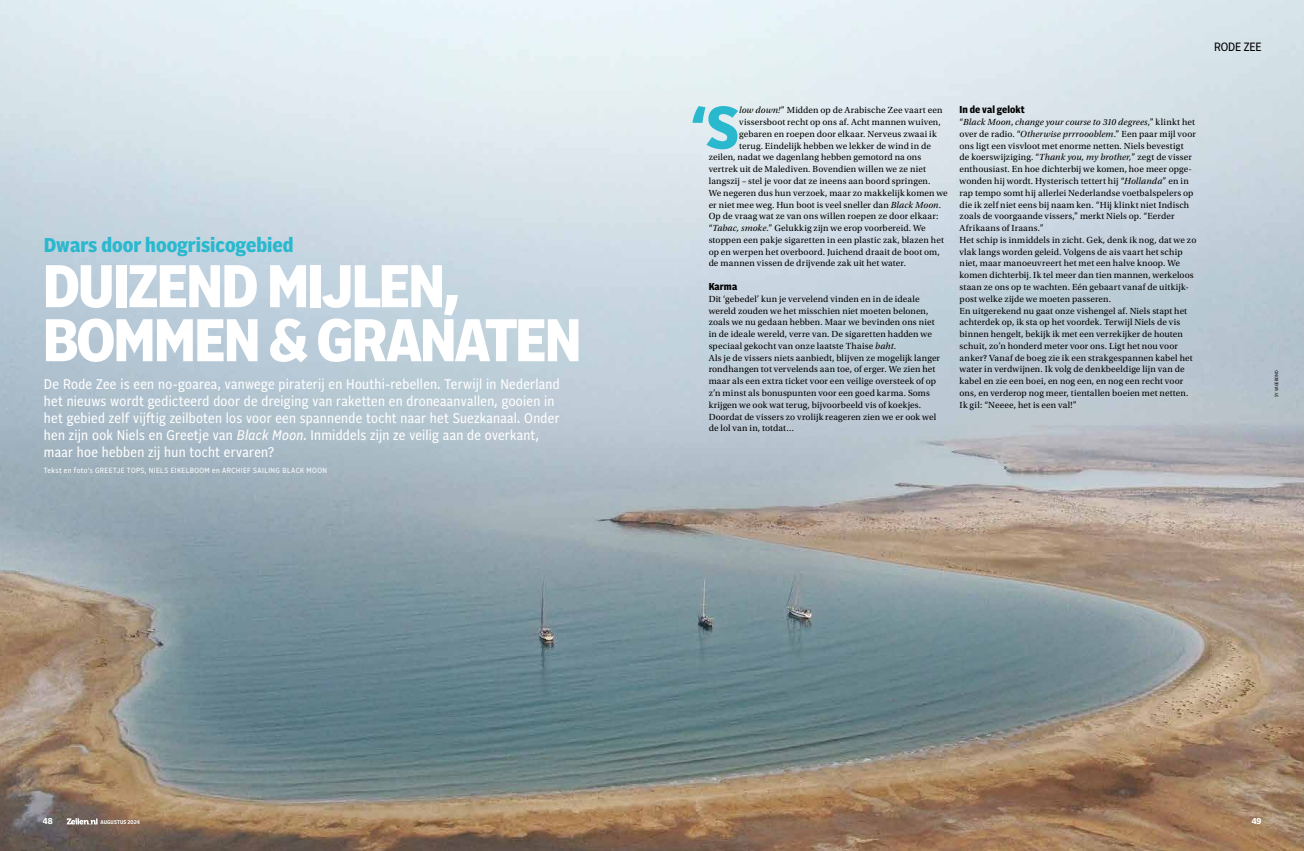
<style>
.page{position:relative;width:1304px;height:851px;background:#fff}
.page>*{position:absolute;margin:0;border:0;box-sizing:border-box;transform-origin:0 0}
.t1{font:900 60px/54px "Alrightv 2 Narrow LP";letter-spacing:-.04em;color:#fff}
.t2{font:900 59.8px "Alrightv 2 Narrow LP";color:#29b8ce}
.t3{font:900 20px "Alrightv 2 Narrow LP";color:#29b8ce}
.t4{font:14px/17px "Alrightv 2 Narrow LP";letter-spacing:.02em;color:#fff}
.t5{font:12px "Alrightv 2 Narrow LP";letter-spacing:-.005em;color:#000}
.t6{font:900 10px "Alrightv 2 Narrow LP";letter-spacing:.01em;color:#000}
.t7{font:9.3px/11.8px "Utopia Std";letter-spacing:.01em;color:#000}
.t8{font:900 8.5px "Alrightv 2 Narrow LP";color:#fff}
.t9{font:7.5px "Alrightv 2 Narrow LP";letter-spacing:.055em;color:#fff}
.t10{font:700 5.5px "Alrightv 2 Narrow LP";letter-spacing:.015em;color:#fff}
.t11{font:4.5px "Alrightv 2 Narrow LP";letter-spacing:.02em;color:#000}
.s1{font-style:italic}
</style>
<div class="page">
<img style="left:0;top:0;width:1304px;height:850px">
<svg style="left:67px;top:818px;width:31px;height:6px"></svg>
<h3 class="t3" style="left:44px;top:230px;width:251px">Dwars door hoogrisicogebied</h3>
<h1 class="t1" style="left:43px;top:255px;width:541px">DUIZEND MIJLEN,<br>BOMMEN &amp; GRANATEN</h1>
<p class="t4" style="left:44px;top:374px;width:517px">De Rode Zee is een no-goarea, vanwege piraterij en Houthi-rebellen. Terwijl in Nederland het nieuws wordt gedicteerd door de dreiging van raketten en droneaanvallen, gooien in het gebied zelf vijftig zeilboten los voor een spannende tocht naar het Suezkanaal. Onder hen zijn ook Niels en Greetje van <span class="s1">Black Moon</span>. Inmiddels zijn ze veilig aan de overkant, maar hoe hebben zij hun tocht ervaren?</p>
<p class="t9" style="left:44px;top:465px;width:285px">Tekst en foto’s GREETJE TOPS, NIELS EIKELBOOM en ARCHIEF SAILING BLACK MOON</p>
<p class="t5" style="left:1214px;top:39px;width:49px">RODE ZEE</p>
<h2 class="t2" style="left:691px;top:84px;width:49px">‘S</h2>
<p class="t7" style="left:739px;top:104px;width:205px"><span class="s1">low down!</span>” Midden op de Arabische Zee vaart een</p>
<p class="t7" style="left:739px;top:116px;width:203px">vissersboot recht op ons af. Acht mannen wuiven,</p>
<p class="t7" style="left:739px;top:128px;width:199px">gebaren en roepen door elkaar. Nerveus zwaai ik</p>
<p class="t7" style="left:739px;top:140px;width:193px">terug. Eindelijk hebben we lekker de wind in de</p>
<p class="t7" style="left:709px;top:152px;width:214px">zeilen, nadat we dagenlang hebben gemotord na ons</p>
<p class="t7" style="left:709px;top:163px;width:219px">vertrek uit de Malediven. Bovendien willen we ze niet</p>
<p class="t7" style="left:709px;top:175px;width:223px">langszij – stel je voor dat ze ineens aan boord springen.</p>
<p class="t7" style="left:709px;top:187px;width:241px">We negeren dus hun verzoek, maar zo makkelijk komen we</p>
<p class="t7" style="left:709px;top:199px;width:234px">er niet mee weg. Hun boot is veel sneller dan <span class="s1">Black Moon</span>.</p>
<p class="t7" style="left:709px;top:210px;width:231px">Op de vraag wat ze van ons willen roepen ze door elkaar:</p>
<p class="t7" style="left:709px;top:222px;width:219px">“<span class="s1">Tabac, smoke</span>.” Gelukkig zijn we erop voorbereid. We</p>
<p class="t7" style="left:709px;top:234px;width:237px">stoppen een pakje sigaretten in een plastic zak, blazen het</p>
<p class="t7" style="left:709px;top:246px;width:233px">op en werpen het overboord. Juichend draait de boot om,</p>
<p class="t7" style="left:709px;top:257px;width:199px">de mannen vissen de drijvende zak uit het water.</p>
<p class="t6" style="left:709px;top:279px;width:30px">Karma</p>
<p class="t7" style="left:709px;top:293px;width:233px">Dit ‘gebedel’ kun je vervelend vinden en in de ideale wereld zouden we het misschien niet moeten belonen, zoals we nu gedaan hebben. Maar we bevinden ons niet in de ideale wereld, verre van. De sigaretten hadden we speciaal gekocht van onze laatste Thaise <span class="s1">baht</span>.<br>Als je de vissers niets aanbiedt, blijven ze mogelijk langer rondhangen tot vervelends aan toe, of erger. We zien het maar als een extra ticket voor een veilige oversteek of op z’n minst als bonuspunten voor een goed karma. Soms krijgen we ook wat terug, bijvoorbeeld vis of koekjes.<br>Doordat de vissers zo vrolijk reageren zien we er ook wel de lol van in, totdat…</p>
<p class="t6" style="left:960px;top:102px;width:67px">In de val gelokt</p>
<p class="t7" style="left:960px;top:116px;width:238px">“<span class="s1">Black Moon</span>, <span class="s1">change your course to 310 degrees</span>,” klinkt het over de radio. “<span class="s1">Otherwise prrroooblem</span>.” Een paar mijl voor ons ligt een visvloot met enorme netten. Niels bevestigt<br>de koerswijziging. “<span class="s1">Thank you, my brother,</span>” zegt de visser enthousiast. En hoe dichterbij we komen, hoe meer opge&shy;wonden hij wordt. Hysterisch tettert hij “<span class="s1">Hollanda</span>” en in rap tempo somt hij allerlei Nederlandse voetbalspelers op die ik zelf niet eens bij naam ken. “Hij klinkt niet Indisch zoals de voorgaande vissers,” merkt Niels op. “Eerder Afrikaans of Iraans.”<br>Het schip is inmiddels in zicht. Gek, denk ik nog, dat we zo vlak langs worden geleid. Volgens de ais vaart het schip niet, maar manoeuvreert het met een halve knoop. We komen dichterbij. Ik tel meer dan tien mannen, werkeloos staan ze ons op te wachten. Eén gebaart vanaf de uitkijk&shy;post welke zijde we moeten passeren.<br>En uitgerekend nu gaat onze vishengel af. Niels stapt het achterdek op, ik sta op het voordek. Terwijl Niels de vis binnen hengelt, bekijk ik met een verrekijker de houten schuit, zo’n honderd meter voor ons. Ligt het nou voor anker? Vanaf de boeg zie ik een strakgespannen kabel het water in verdwijnen. Ik volg de denkbeeldige lijn van de kabel en zie een boei, en nog een, en nog een recht voor ons, en verderop nog meer, tientallen boeien met netten.<br>Ik gil: “Neeee, het is een val!”</p>
<p class="t11" style="left:1274px;top:397px;width:28px;rotate:-90deg">SY VAGEBOND</p>
<p class="t8" style="left:43px;top:815px;width:11px">48</p>
<p class="t10" style="left:100px;top:818px;width:41px">AUGUSTUS 2024</p>
<p class="t8" style="left:1252px;top:815px;width:11px">49</p>
</div>
